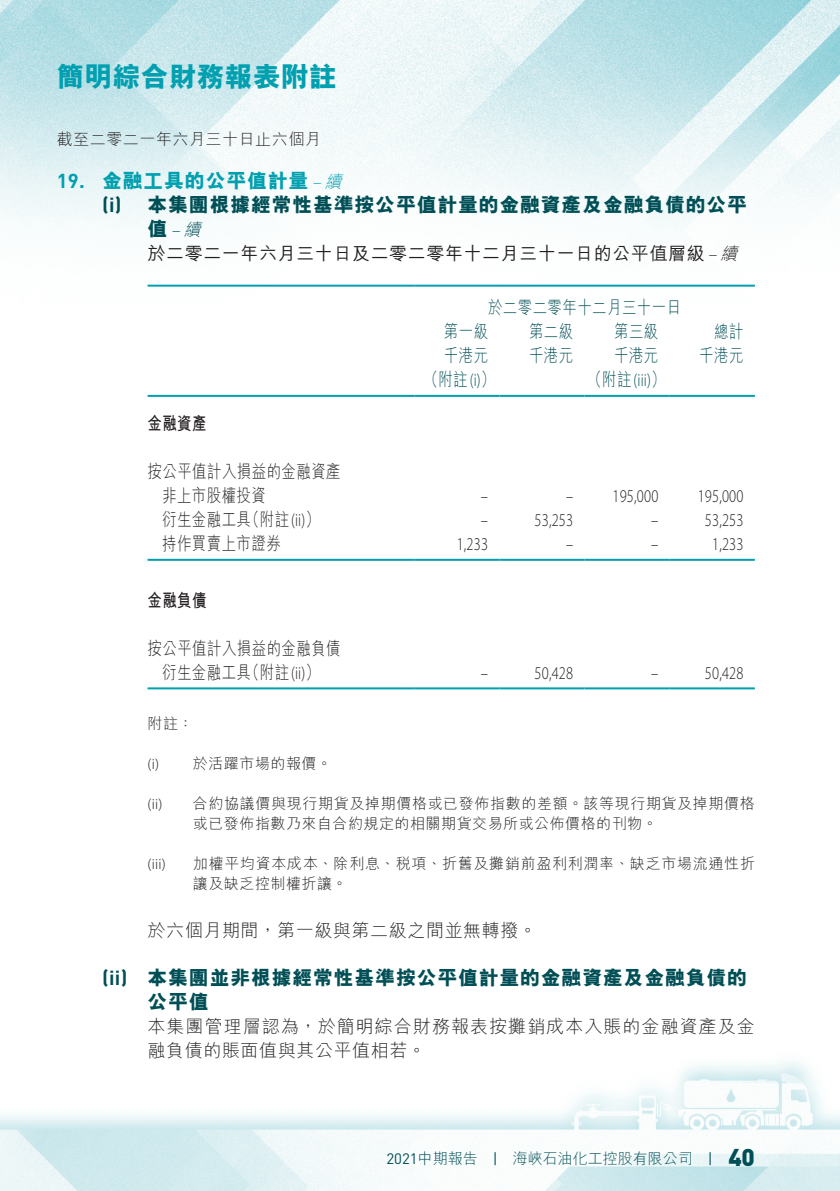
<style>
.page{position:relative;width:840px;height:1191px;background:#fff}
.page>*{position:absolute;margin:0;border:0;box-sizing:border-box;transform-origin:0 0}
.t1{font:800 28px "M Hei HK";color:#00a0b0}
.t2{font:900 24px "DIN";color:#004f56}
._02_H2{font:800 20px "M Hei HK";letter-spacing:.035em;color:#004f56}
._01_H1{font:800 20px "M Hei HK";letter-spacing:.035em;color:#00a0b0}
._02_H2-2{font:700 20px "DIN";color:#004f56}
._01_H1-2{font:700 20px "DIN";color:#00a0b0}
._50_Table_txt{font:300 18px "M Hei HK";letter-spacing:.035em;color:#231f20;scale:.8 1}
._50_Table_txt-2{font:300 18px "Myriad Pro";letter-spacing:.015em;color:#231f20;scale:.8 1}
._00_txt{font:300 18px/24px "M Hei HK";letter-spacing:.055em;color:#231f20}
._50_Table_txt-3{font:300 18px "M Hei HK";letter-spacing:.035em;color:#004f56;scale:.8 1}
._03_H3{font:500 18px "M Hei HK";letter-spacing:.03em;color:#231f20}
._00_txt-2{font:300 18px "M Hei HK";letter-spacing:.035em;color:#231f20}
._50_Table_txt-4{font:300 18px "Myriad Pro";color:#004f56;scale:.8 1}
._50_Table_txt-5{font:700 18px "M Hei HK";letter-spacing:.03em;color:#231f20;scale:.8 1}
._01_H1-3{font:italic 300 17px "Myriad Pro";color:#00a0b0}
._02_H2-3{font:italic 300 17px "Myriad Pro";color:#004f56}
.t3{font:300 16px "M Hei HK";letter-spacing:.035em;color:#231f20}
._06_Notes{font:300 15px "M Hei HK";letter-spacing:.04em;color:#231f20}
.t4{font:300 15px "M Hei HK";color:#004f56}
._06_Notes-2{font:300 15px "Myriad Pro";color:#231f20}
.t5{font:15px "DIN";color:#004f56}
.s1{font-family:"M Hei HK"}
.s2{font-family:"Myriad Pro";font-weight:300;font-style:italic;font-size:17px}
.s3{font-weight:300;font-style:italic;font-size:17px}
.s4{font-family:"Myriad Pro"}
.s5{font-family:"M Hei HK";font-weight:300}
</style>
<div class="page">
<img style="left:0;top:0;width:839px;height:1191px">
<hr style="left:147px;top:285px;width:267px;height:2px;background:#00a0b0">
<hr style="left:414px;top:285px;width:340px;height:2px;background:#00a0b0">
<hr style="left:147px;top:395px;width:267px;height:2px;background:#00a0b0">
<hr style="left:414px;top:395px;width:85px;height:2px;background:#00a0b0">
<hr style="left:499px;top:395px;width:85px;height:2px;background:#00a0b0">
<hr style="left:584px;top:395px;width:85px;height:2px;background:#00a0b0">
<hr style="left:669px;top:395px;width:85px;height:2px;background:#00a0b0">
<hr style="left:147px;top:559px;width:267px;height:2px;background:#00a0b0">
<hr style="left:414px;top:559px;width:85px;height:2px;background:#00a0b0">
<hr style="left:499px;top:559px;width:85px;height:2px;background:#00a0b0">
<hr style="left:584px;top:559px;width:85px;height:2px;background:#00a0b0">
<hr style="left:669px;top:559px;width:85px;height:2px;background:#00a0b0">
<hr style="left:147px;top:687px;width:267px;height:2px;background:#00a0b0">
<hr style="left:414px;top:687px;width:85px;height:2px;background:#00a0b0">
<hr style="left:499px;top:687px;width:85px;height:2px;background:#00a0b0">
<hr style="left:584px;top:687px;width:85px;height:2px;background:#00a0b0">
<hr style="left:669px;top:687px;width:85px;height:2px;background:#00a0b0">
<h1 class="t1" style="left:57px;top:63px;width:282px">簡明綜合財務報表附註</h1>
<p class="t3" style="left:57px;top:131px;width:265px">截至二零二一年六月三十日止六個月</p>
<p class="_01_H1-2" style="left:57px;top:168px;width:29px">19.</p>
<p class="_01_H1" style="left:102px;top:171px;width:208px">金融工具的公平值計量</p>
<p class="_01_H1-3" style="left:312px;top:172px;width:35px">–<span class="s1">續</span></p>
<p class="_02_H2-2" style="left:102px;top:192px;width:21px">)i(</p>
<p class="_02_H2-2" style="left:102px;top:964px;width:27px">( )i i</p>
<p class="_02_H2" style="left:147px;top:195px;width:601px">本集團根據經常性基準按公平值計量的金融資產及金融負債的公平</p>
<p class="_02_H2" style="left:147px;top:219px;width:21px">值</p>
<p class="_03_H3" style="left:147px;top:240px;width:595px">於二零二一年六月三十日及二零二零年十二月三十一日的公平值層級<span class="s2">–</span><span class="s3">續</span></p>
<p class="_50_Table_txt-3" style="left:487px;top:298px;width:243px">於二零二零年十二月三十一日</p>
<p class="_50_Table_txt-3" style="left:713px;top:322px;width:38px">總計</p>
<p class="_02_H2-3" style="left:171px;top:220px;width:35px">–<span class="s1">續</span></p>
<p class="_50_Table_txt-3" style="left:443px;top:322px;width:57px">第一級</p>
<p class="_50_Table_txt-3" style="left:528px;top:322px;width:57px">第二級</p>
<p class="_50_Table_txt-3" style="left:613px;top:322px;width:57px">第三級</p>
<p class="_50_Table_txt-3" style="left:443px;top:346px;width:57px">千港元</p>
<p class="_50_Table_txt-3" style="left:528px;top:346px;width:57px">千港元</p>
<p class="_50_Table_txt-3" style="left:613px;top:346px;width:57px">千港元</p>
<p class="_50_Table_txt-3" style="left:699px;top:346px;width:57px">千港元</p>
<p class="_50_Table_txt-3" style="left:423px;top:370px;width:91px">（附註 <span class="s4">i( )</span>）</p>
<p class="_50_Table_txt-4" style="left:587px;top:369px;width:99px"><span class="s1">（附註 (</span>(i i i(</p>
<p class="_50_Table_txt-5" style="left:147px;top:410px;width:75px">金融資產</p>
<p class="_50_Table_txt" style="left:147px;top:462px;width:243px">按公平值計入損益的金融資產</p>
<p class="_50_Table_txt" style="left:162px;top:486px;width:131px">非上市股權投資</p>
<p class="_50_Table_txt-2" style="left:480px;top:485px;width:11px">–</p>
<p class="_50_Table_txt-2" style="left:565px;top:485px;width:11px">–</p>
<p class="_50_Table_txt-2" style="left:612px;top:485px;width:59px">195,000</p>
<p class="_50_Table_txt-2" style="left:697px;top:485px;width:59px">195,000</p>
<p class="_50_Table_txt" style="left:245px;top:510px;width:95px">（附註 (<span class="s4">(i i(</span></p>
<p class="_50_Table_txt" style="left:162px;top:510px;width:112px">衍生金融工具</p>
<p class="_50_Table_txt-2" style="left:480px;top:509px;width:11px">–</p>
<p class="_50_Table_txt-2" style="left:534px;top:509px;width:50px">53,253</p>
<p class="_50_Table_txt-2" style="left:650px;top:509px;width:11px">–</p>
<p class="_50_Table_txt-2" style="left:704px;top:509px;width:50px">53,253</p>
<p class="_50_Table_txt" style="left:162px;top:534px;width:150px">持作買賣上市證券</p>
<p class="_50_Table_txt-5" style="left:147px;top:587px;width:75px">金融負債</p>
<p class="_50_Table_txt" style="left:147px;top:639px;width:243px">按公平值計入損益的金融負債</p>
<p class="_50_Table_txt-2" style="left:456px;top:533px;width:41px">1,233</p>
<p class="_50_Table_txt-2" style="left:565px;top:533px;width:11px">–</p>
<p class="_50_Table_txt-2" style="left:650px;top:533px;width:11px">–</p>
<p class="_50_Table_txt-2" style="left:711px;top:533px;width:41px">1,233</p>
<p class="_50_Table_txt" style="left:245px;top:663px;width:95px">（附註 (<span class="s4">(i i(</span></p>
<p class="_50_Table_txt" style="left:162px;top:663px;width:112px">衍生金融工具</p>
<p class="_06_Notes" style="left:147px;top:715px;width:47px">附註：</p>
<p class="_06_Notes" style="left:193px;top:755px;width:140px">於活躍市場的報價。</p>
<p class="_06_Notes-2" style="left:147px;top:755px;width:13px">)i(</p>
<p class="_50_Table_txt-2" style="left:480px;top:661px;width:11px">–</p>
<p class="_50_Table_txt-2" style="left:534px;top:661px;width:50px">50,428</p>
<p class="_50_Table_txt-2" style="left:650px;top:661px;width:11px">–</p>
<p class="_50_Table_txt-2" style="left:704px;top:661px;width:50px">50,428</p>
<p class="_06_Notes-2" style="left:147px;top:795px;width:16px">)i i(</p>
<p class="_06_Notes-2" style="left:147px;top:855px;width:20px">(iii)</p>
<p class="_06_Notes" style="left:193px;top:795px;width:563px">合約協議價與現行期貨及掉期價格或已發佈指數的差額。該等現行期貨及掉期價格</p>
<p class="_06_Notes" style="left:193px;top:815px;width:466px">或已發佈指數乃來自合約規定的相關期貨交易所或公佈價格的刊物。</p>
<p class="_06_Notes" style="left:193px;top:855px;width:563px">加權平均資本成本、除利息、稅項、折舊及攤銷前盈利利潤率、缺乏市場流通性折</p>
<p class="_06_Notes" style="left:193px;top:875px;width:156px">讓及缺乏控制權折讓。</p>
<p class="_00_txt-2" style="left:147px;top:921px;width:390px">於六個月期間，第一級與第二級之間並無轉撥。</p>
<p class="_02_H2" style="left:147px;top:967px;width:601px">本集團並非根據經常性基準按公平值計量的金融資產及金融負債的</p>
<p class="_02_H2" style="left:147px;top:991px;width:63px">公平值</p>
<p class="_00_txt" style="left:147px;top:1014px;width:608px">本集團管理層認為，於簡明綜合財務報表按攤銷成本入賬的金融資產及金融負債的賬面值與其公平值相若。</p>
<p class="t5" style="left:386px;top:1149px;width:93px">2021<span class="s5">中期報告</span></p>
<p class="t5" style="left:492px;top:1149px;width:6px">|</p>
<p class="t4" style="left:512px;top:1151px;width:181px">海峽石油化工控股有限公司</p>
<p class="t5" style="left:707px;top:1149px;width:6px">|</p>
<h2 class="t2" style="left:728px;top:1141px;width:28px">40</h2>
</div>
